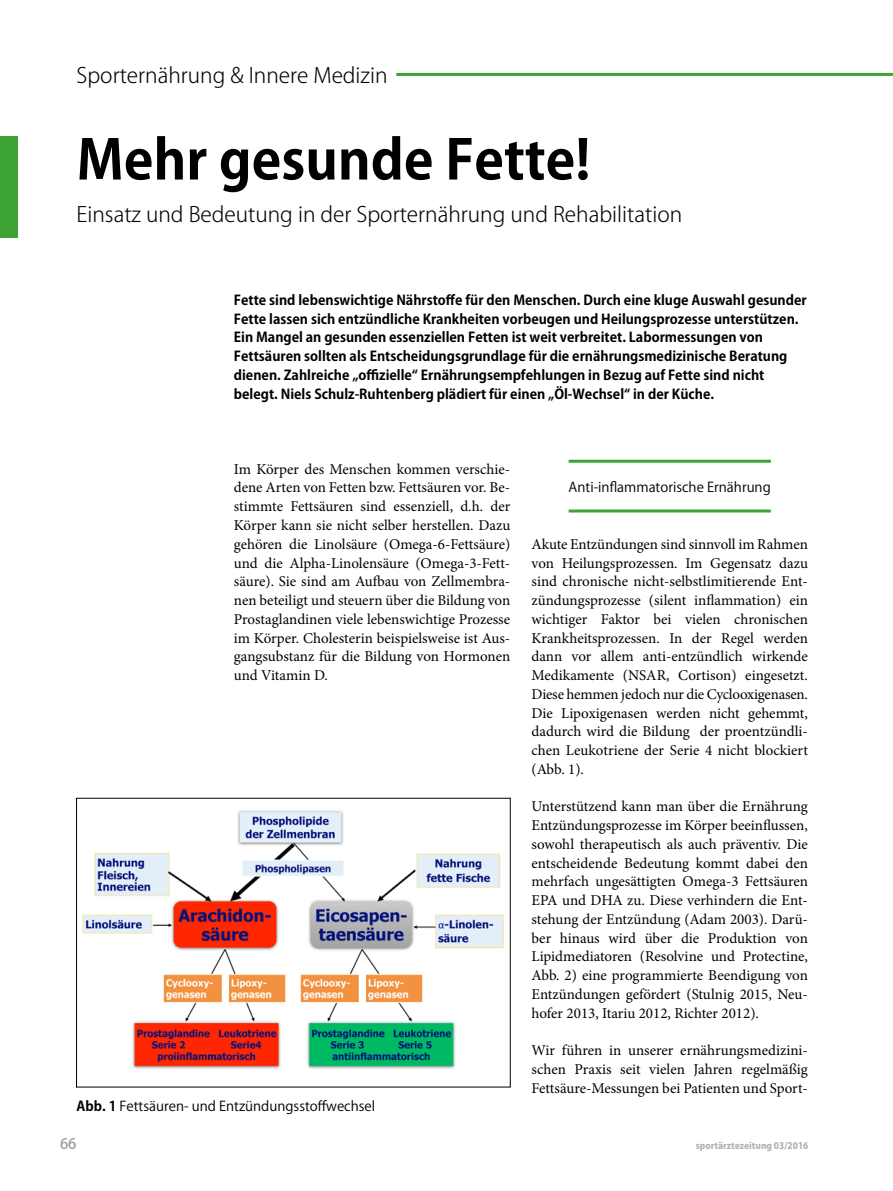
<style>
.page{position:relative;width:893px;height:1191px;background:#fff}
.page>*{position:absolute;margin:0;border:0;box-sizing:border-box;transform-origin:0 0}
.t1{font:700 54px "Koz Go Pro";color:#000}
.t2{font:300 21px "Koz Go Pro";color:#000}
.t3{font:15px/18.8px "Minion Pro";color:#000;text-align:justify}
.t4{font:500 14.7px "Koz Go Pro";color:#9c9d9d}
.t5{font:700 13.5px/18.8px "Koz Go Pro";color:#000}
.t6{font:13.5px "Koz Go Pro";color:#000}
.t7{font:800 9px "Koz Go Pro";color:#b1b2b3}
.s1{font-weight:700}
</style>
<div class="page">
<div style="left:0;top:136px;width:18px;height:102px;background:#3da434"></div>
<hr style="left:396px;top:73px;width:497px;height:3px;background:#3da434">
<img style="left:82px;top:810px;width:422px;height:259px">
<div style="left:76px;top:798px;width:435px;height:289px;border:1px solid #000"></div>
<hr style="left:569px;top:460px;width:202px;height:3px;background:#3da434">
<hr style="left:569px;top:509px;width:202px;height:3px;background:#3da434">
<h2 class="t2" style="left:77px;top:61px;width:312px">Sporternährung &amp; Innere Medizin</h2>
<h1 class="t1" style="left:77px;top:125px;width:516px">Mehr gesunde Fette!</h1>
<h2 class="t2" style="left:77px;top:201px;width:607px">Einsatz und Bedeutung in der Sporternährung und Rehabilitation</h2>
<p class="t5" style="left:234px;top:291px;width:574px">Fette sind lebenswichtige Nährstoffe für den Menschen. Durch eine kluge Auswahl gesunder Fette lassen sich entzündliche Krankheiten vorbeugen und Heilungsprozesse unterstützen.<br>Ein Mangel an gesunden essenziellen Fetten ist weit verbreitet. Labormessungen von Fettsäuren sollten als Entscheidungsgrundlage für die ernährungsmedizinische Beratung dienen. Zahlreiche „offizielle“ Ernährungsempfehlungen in Bezug auf Fette sind nicht belegt. Niels Schulz-Ruhtenberg plädiert für einen „Öl-Wechsel“ in der Küche.</p>
<p class="t3" style="left:234px;top:459px;width:278px">Im Körper des Menschen kommen verschie&shy;dene Arten von Fetten bzw. Fettsäuren vor. Be&shy;stimmte Fettsäuren sind essenziell, d.h. der Körper kann sie nicht selber herstellen. Dazu gehören die Linolsäure (Omega-6-Fettsäure) und die Alpha-Linolensäure (Omega-3-Fett&shy;säure). Sie sind am Aufbau von Zellmembra&shy;nen beteiligt und steuern über die Bildung von Prostaglandinen viele lebenswichtige Prozesse im Körper. Cholesterin beispielsweise ist Aus&shy;gangsubstanz für die Bildung von Hormonen und Vitamin D.</p>
<p class="t6" style="left:77px;top:1097px;width:300px"><span class="s1">Abb. 1</span> Fettsäuren- und Entzündungsstoffwechsel</p>
<p class="t6" style="left:569px;top:479px;width:204px">Anti-inflammatorische Ernährung</p>
<p class="t3" style="left:531px;top:534px;width:278px">Akute Entzündungen sind sinnvoll im Rahmen von Heilungsprozessen. Im Gegensatz dazu sind chronische nicht-selbstlimitierende Ent&shy;zündungsprozesse (silent inflammation) ein wichtiger Faktor bei vielen chronischen Krankheitsprozessen. In der Regel werden dann vor allem anti-entzündlich wirkende Medikamente (NSAR, Cortison) eingesetzt.<br>Diese hemmen jedoch nur die Cyclooxigenasen.<br>Die Lipoxigenasen werden nicht gehemmt, dadurch wird die Bildung der proentzündli&shy;chen Leukotriene der Serie 4 nicht blockiert (Abb. 1).</p>
<p class="t3" style="left:531px;top:797px;width:278px">Unterstützend kann man über die Ernährung Entzündungsprozesse im Körper beeinflussen, sowohl therapeutisch als auch präventiv. Die entscheidende Bedeutung kommt dabei den mehrfach ungesättigten Omega-3 Fettsäuren EPA und DHA zu. Diese verhindern die Ent&shy;stehung der Entzündung (Adam 2003). Darü&shy;ber hinaus wird über die Produktion von Lipidmediatoren (Resolvine und Protectine, Abb. 2) eine programmierte Beendigung von Entzündungen gefördert (Stulnig 2015, Neu&shy;hofer 2013, Itariu 2012, Richter 2012).</p>
<p class="t3" style="left:531px;top:1041px;width:278px">Wir führen in unserer ernährungsmedizini&shy;schen Praxis seit vielen Jahren regelmäßig Fettsäure-Messungen bei Patienten und Sport-</p>
<p class="t4" style="left:60px;top:1134px;width:18px">66</p>
<p class="t7" style="left:696px;top:1139px;width:114px">sportärztezeitung 03/2016</p>
</div>
